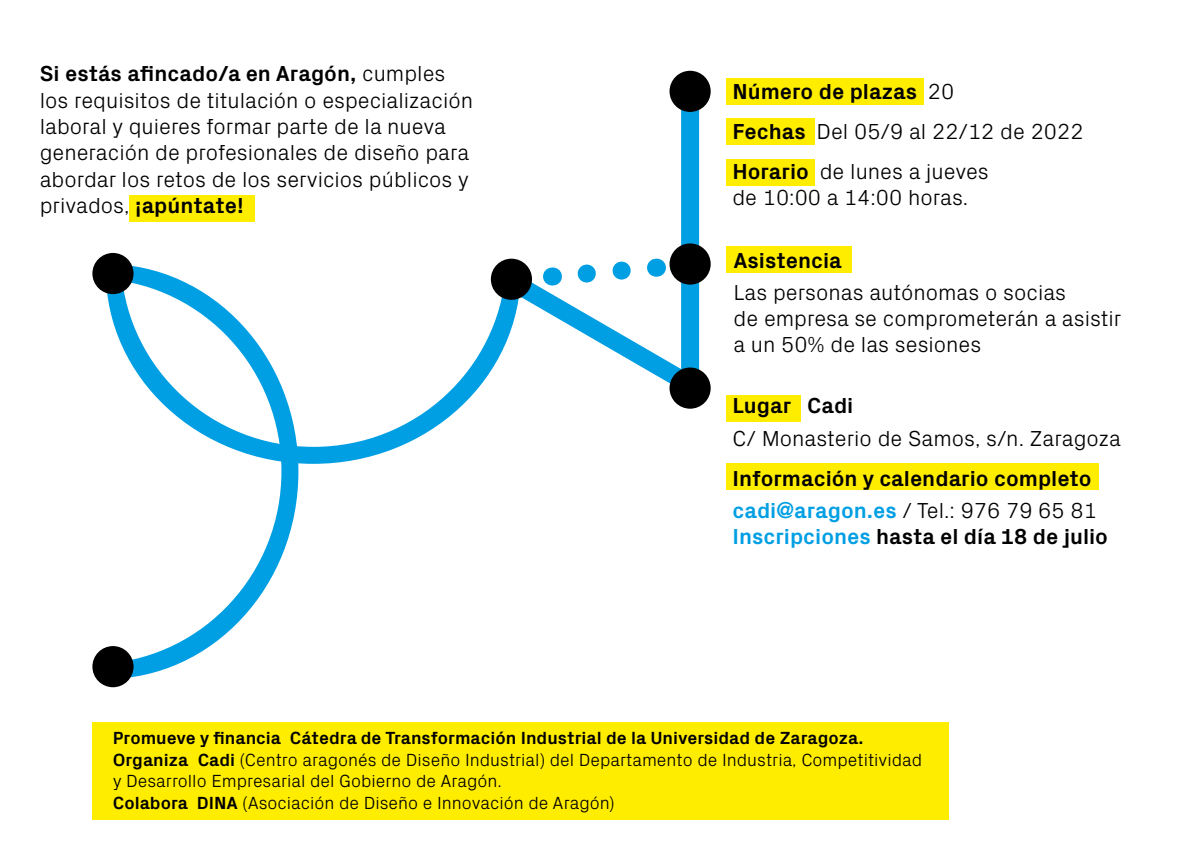
<style>
.page{position:relative;width:1191px;height:851px;background:#fff}
.page>*{position:absolute;margin:0;border:0;box-sizing:border-box;transform-origin:0 0}
.t1{font:300 22px/26.4px "Px Grotesk";color:#000}
.t2{font:700 22px/32px "Px Grotesk";color:#000}
.t3{font:300 17.8px/21.4px "Px Grotesk";color:#000}
.s1{font-weight:700}
.s2{color:#009fe3}
.s3{font-family:"Helvetica Neue";color:#009fe3}
.s4{font-weight:300}
</style>
<div class="page">
<div style="left:681px;top:91px;width:18px;height:301px;background:#009fe3"></div>
<svg style="left:492px;top:247px;width:219px;height:162px"></svg>
<svg style="left:552px;top:267px;width:1px;height:18px"></svg>
<svg style="left:567px;top:250px;width:91px;height:43px"></svg>
<div style="left:726px;top:78px;width:197px;height:26px;background:#ffed00"></div>
<div style="left:726px;top:246px;width:125px;height:26px;background:#ffed00"></div>
<div style="left:92px;top:721px;width:857px;height:98px;background:#ffed00"></div>
<div style="left:130px;top:195px;width:125px;height:26px;background:#ffed00"></div>
<div style="left:726px;top:395px;width:74px;height:27px;background:#ffed00"></div>
<div style="left:726px;top:464px;width:372px;height:26px;background:#ffed00"></div>
<div style="left:726px;top:118px;width:88px;height:26px;background:#ffed00"></div>
<div style="left:726px;top:159px;width:88px;height:26px;background:#ffed00"></div>
<svg style="left:107px;top:266px;width:191px;height:412px"></svg>
<svg style="left:106px;top:271px;width:415px;height:193px"></svg>
<div style="left:92px;top:253px;width:42px;height:41px;background:#000;border-radius:50%"></div>
<div style="left:491px;top:258px;width:41px;height:42px;background:#000;border-radius:50%"></div>
<div style="left:669px;top:367px;width:41px;height:41px;background:#000;border-radius:50%"></div>
<div style="left:669px;top:243px;width:41px;height:41px;background:#000;border-radius:50%"></div>
<div style="left:669px;top:71px;width:41px;height:41px;background:#000;border-radius:50%"></div>
<div style="left:92px;top:646px;width:42px;height:41px;background:#000;border-radius:50%"></div>
<p class="t1" style="left:40px;top:59px;width:435px"><span class="s1">Si estás afincado/a en Aragón,</span> cumples los requisitos de titulación o especialización laboral y quieres formar parte de la nueva generación de profesionales de diseño para abordar los retos de los servicios públicos y privados, <span class="s1">¡apúntate!</span></p>
<p class="t1" style="left:732px;top:69px;width:352px;line-height:40px"><span class="s1">Número de plazas</span> 20<br><span class="s1">Fechas</span> Del 05/9 al 22/12 de 2022<br><span class="s1">Horario</span> de lunes a jueves</p>
<p class="t1" style="left:732px;top:183px;width:237px">de 10:00 a 14:00 horas.</p>
<p class="t2" style="left:733px;top:243px;width:110px">Asistencia</p>
<p class="t1" style="left:733px;top:277px;width:389px">Las personas autónomas o socias<br>de empresa se comprometerán a asistir a un 50% de las sesiones</p>
<p class="t2" style="left:732px;top:389px;width:122px">Lugar Cadi</p>
<p class="t1" style="left:732px;top:423px;width:390px">C/ Monasterio de Samos, s/n. Zaragoza</p>
<p class="t2" style="left:732px;top:461px;width:366px">Información y calendario completo <span class="s2">cadi</span><span class="s3">@</span><span class="s2">aragon.es</span> <span class="s4">/ Tel.: 976 79 65 81</span></p>
<p class="t2" style="left:732px;top:519px;width:377px"><span class="s2">Inscripciones</span> hasta el día 18 de julio</p>
<p class="t3" style="left:113px;top:726px;width:811px"><span class="s1">Promueve y financia Cátedra de Transformación Industrial de la Universidad de Zaragoza.<br>Organiza Cadi</span> (Centro aragonés de Diseño Industrial) del Departamento de Industria, Competitividad y Desarrollo Empresarial del Gobierno de Aragón.<br><span class="s1">Colabora DINA</span> (Asociación de Diseño e Innovación de Aragón)</p>
</div>
